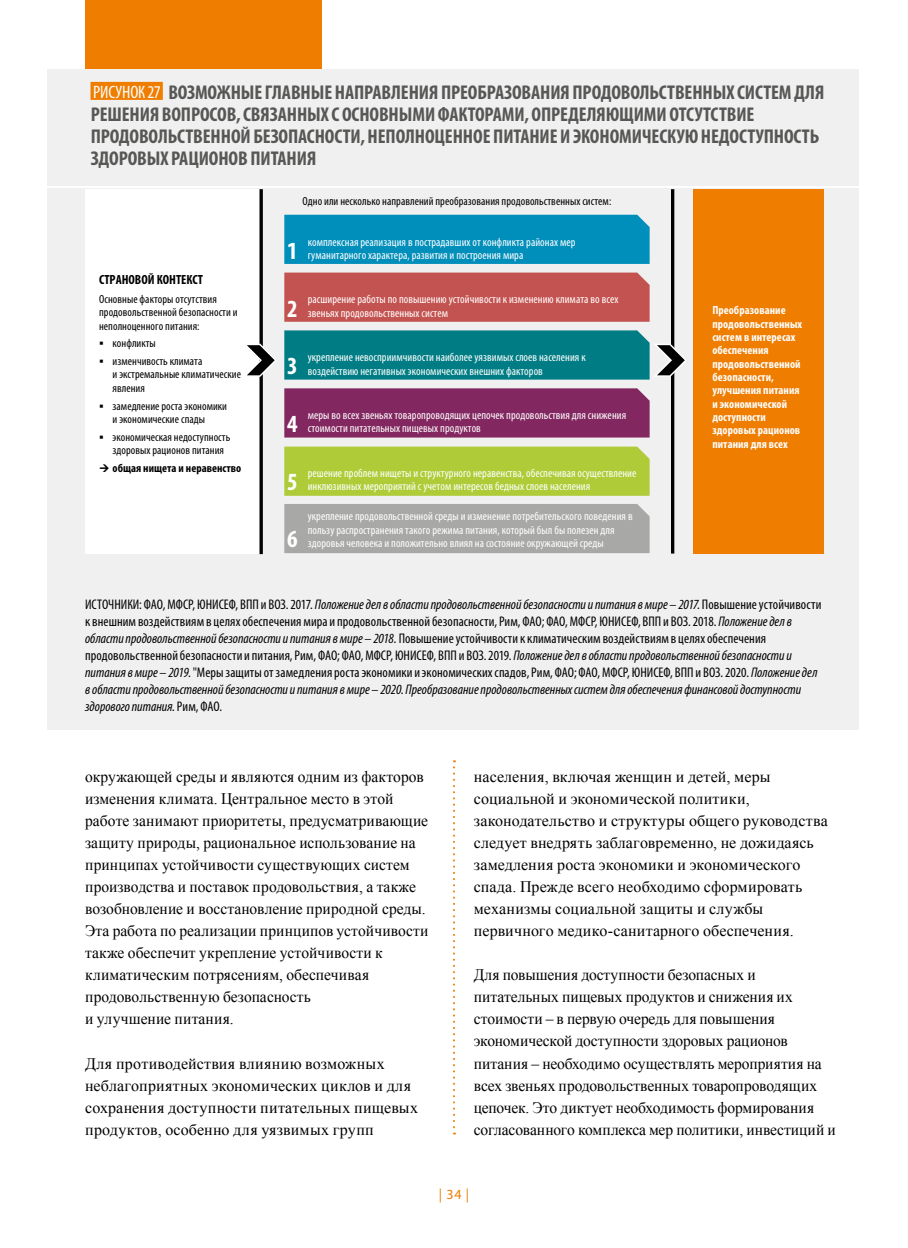
<style>
.page{position:relative;width:908px;height:1248px;background:#fff}
.page>*{position:absolute;margin:0;border:0;box-sizing:border-box;transform-origin:0 0}
.t1{font:700 condensed 24.8px "Myriad Pro";color:#fff}
.t2{font:700 condensed 20px/22px "Myriad Pro";letter-spacing:-.005em;color:#575756}
.t3{font:16px/22px "Times New Roman";letter-spacing:.005em;color:#000}
.t4{font:condensed 14px/17px "Myriad Pro";letter-spacing:.005em;color:#000}
.t5{font:14px "Myriad Pro";color:#ef7d00}
.t6{font:700 condensed 13.4px "Myriad Pro";color:#000}
.t7{font:condensed 11.8px/13.4px "Myriad Pro";letter-spacing:.005em;color:#fff}
.t8{font:condensed 11.8px/13.4px "Myriad Pro";letter-spacing:.005em;color:#000}
.t9{font:700 condensed 11.8px/13.4px "Myriad Pro";letter-spacing:.005em;color:#fff}
.t10{font:700 condensed 11.8px "Myriad Pro";letter-spacing:.005em;color:#000}
.s1{font-weight:400;font-size:18px;color:#fff}
.s2{font-style:italic}
</style>
<div class="page">
<div style="left:85px;top:0;width:236px;height:113px;background:#ef7d00"></div>
<svg style="left:453px;top:760px;width:2px;height:374px"></svg>
<div style="left:47px;top:69px;width:811px;height:660px;background:#f0f0f0"></div>
<div style="left:284px;top:215px;width:365px;height:49px;background:#008eba"></div>
<div style="left:284px;top:272px;width:365px;height:50px;background:#c35350"></div>
<div style="left:284px;top:388px;width:365px;height:49px;background:#822760"></div>
<div style="left:284px;top:446px;width:365px;height:50px;background:#afcb37"></div>
<div style="left:284px;top:504px;width:365px;height:49px;background:#a8a8a7"></div>
<div style="left:85px;top:189px;width:174px;height:364px;background:#fff"></div>
<svg style="left:671px;top:189px;width:3px;height:364px"></svg>
<svg style="left:259px;top:189px;width:4px;height:365px"></svg>
<div style="left:692px;top:189px;width:131px;height:364px;background:#ef7d00"></div>
<svg style="left:247px;top:344px;width:29px;height:33px"></svg>
<svg style="left:284px;top:330px;width:402px;height:49px;background:#138389"></svg>
<hr style="left:34px;top:186px;width:864px;height:2px;background:#fff">
<div style="left:90px;top:82px;width:73px;height:18px;background:#ef7d00"></div>
<p class="t2" style="left:91px;top:81px;width:734px"><span class="s1">РИСУНОК 27</span> ВОЗМОЖНЫЕ ГЛАВНЫЕ НАПРАВЛЕНИЯ ПРЕОБРАЗОВАНИЯ ПРОДОВОЛЬСТВЕННЫХ СИСТЕМ ДЛЯ РЕШЕНИЯ ВОПРОСОВ, СВЯЗАННЫХ С ОСНОВНЫМИ ФАКТОРАМИ, ОПРЕДЕЛЯЮЩИМИ ОТСУТСТВИЕ ПРОДОВОЛЬСТВЕННОЙ БЕЗОПАСНОСТИ, НЕПОЛНОЦЕННОЕ ПИТАНИЕ И ЭКОНОМИЧЕСКУЮ НЕДОСТУПНОСТЬ ЗДОРОВЫХ РАЦИОНОВ ПИТАНИЯ</p>
<p class="t6" style="left:99px;top:271px;width:105px">СТРАНОВОЙ КОНТЕКСТ</p>
<p class="t8" style="left:99px;top:292px;width:140px">Основные факторы отсутствия продовольственной безопасности и неполноценного питания:</p>
<p class="t8" style="left:99px;top:336px;width:58px">▪ конфликты</p>
<p class="t8" style="left:112px;top:354px;width:130px;text-indent:-13px">▪ изменчивость климата<br>и экстремальные климатические явления</p>
<p class="t8" style="left:112px;top:399px;width:116px;text-indent:-13px">▪ замедление роста экономики и экономические спады</p>
<p class="t8" style="left:112px;top:430px;width:119px;text-indent:-13px">▪ экономическая недоступность здоровых рационов питания</p>
<p class="t10" style="left:112px;top:460px;width:130px">общая нищета и неравенство</p>
<p class="t8" style="left:302px;top:194px;width:310px">Одно или несколько направлений преобразования продовольственных систем:</p>
<p class="t7" style="left:307px;top:235px;width:269px">комплексная реализация в пострадавших от конфликта районах мер гуманитарного характера, развития и построения мира</p>
<p class="t7" style="left:307px;top:293px;width:312px">расширение работы по повышению устойчивости к изменению климата во всех звеньях продовольственных систем</p>
<p class="t7" style="left:307px;top:350px;width:279px">укрепление невосприимчивости наиболее уязвимых слоев населения к воздействию негативных экономических внешних факторов</p>
<p class="t7" style="left:307px;top:408px;width:320px">меры во всех звеньях товаропроводящих цепочек продовольствия для снижения стоимости питательных пищевых продуктов</p>
<p class="t7" style="left:307px;top:466px;width:330px">решение проблем нищеты и структурного неравенства, обеспечивая осуществление инклюзивных мероприятий с учетом интересов бедных слоев населения</p>
<p class="t7" style="left:307px;top:509px;width:326px">укрепление продовольственной среды и изменение потребительского поведения в пользу распространения такого режима питания, который был бы полезен для здоровья человека и положительно влиял на состояние окружающей среды</p>
<h1 class="t1" style="left:287px;top:235px;width:12px">1</h1>
<h1 class="t1" style="left:287px;top:293px;width:12px">2</h1>
<h1 class="t1" style="left:287px;top:350px;width:12px">3</h1>
<h1 class="t1" style="left:287px;top:408px;width:12px">4</h1>
<h1 class="t1" style="left:287px;top:466px;width:12px">5</h1>
<h1 class="t1" style="left:287px;top:523px;width:12px">6</h1>
<p class="t9" style="left:712px;top:303px;width:91px">Преобразование продовольственных систем в интересах обеспечения продовольственной безопасности, улучшения питания и экономической доступности здоровых рационов питания для всех</p>
<p class="t4" style="left:85px;top:595px;width:737px">ИСТОЧНИКИ: ФАО, МФСР, ЮНИСЕФ, ВПП и ВОЗ. 2017. <span class="s2">Положение дел в области продовольственной безопасности и питания в мире – 2017</span>. Повышение устойчивости к внешним воздействиям в целях обеспечения мира и продовольственной безопасности, Рим, ФАО; ФАО, МФСР, ЮНИСЕФ, ВПП и ВОЗ. 2018. <span class="s2">Положение дел в области продовольственной безопасности и питания в мире – 2018.</span> Повышение устойчивости к климатическим воздействиям в целях обеспечения продовольственной безопасности и питания, Рим, ФАО; ФАО, МФСР, ЮНИСЕФ, ВПП и ВОЗ. 2019. <span class="s2">Положение дел в области продовольственной безопасности и питания в мире – 2019</span>. "Меры защиты от замедления роста экономики и экономических спадов, Рим, ФАО; ФАО, МФСР, ЮНИСЕФ, ВПП и ВОЗ. 2020. <span class="s2">Положение дел в области продовольственной безопасности и питания в мире – 2020</span>. <span class="s2">Преобразование продовольственных систем для обеспечения финансовой доступности здорового питания.</span> Рим, ФАО.</p>
<p class="t3" style="left:85px;top:765px;width:345px">окружающей среды и являются одним из факторов изменения климата. Центральное место в этой работе занимают приоритеты, предусматривающие защиту природы, рациональное использование на принципах устойчивости существующих систем производства и поставок продовольствия, а также возобновление и восстановление природной среды.<br>Эта работа по реализации принципов устойчивости также обеспечит укрепление устойчивости к климатическим потрясениям, обеспечивая продовольственную безопасность<br>и улучшение питания.</p>
<p class="t3" style="left:85px;top:1051px;width:334px">Для противодействия влиянию возможных неблагоприятных экономических циклов и для сохранения доступности питательных пищевых продуктов, особенно для уязвимых групп</p>
<p class="t3" style="left:473px;top:765px;width:355px">населения, включая женщин и детей, меры социальной и экономической политики, законодательство и структуры общего руководства следует внедрять заблаговременно, не дожидаясь замедления роста экономики и экономического спада. Прежде всего необходимо сформировать механизмы социальной защиты и службы первичного медико-санитарного обеспечения.</p>
<p class="t3" style="left:473px;top:963px;width:363px">Для повышения доступности безопасных и питательных пищевых продуктов и снижения их стоимости – в первую очередь для повышения экономической доступности здоровых рационов питания – необходимо осуществлять мероприятия на всех звеньях продовольственных товаропроводящих цепочек. Это диктует необходимость формирования согласованного комплекса мер политики, инвестиций и</p>
<p class="t5" style="left:438px;top:1184px;width:32px">| 34 |</p>
</div>
